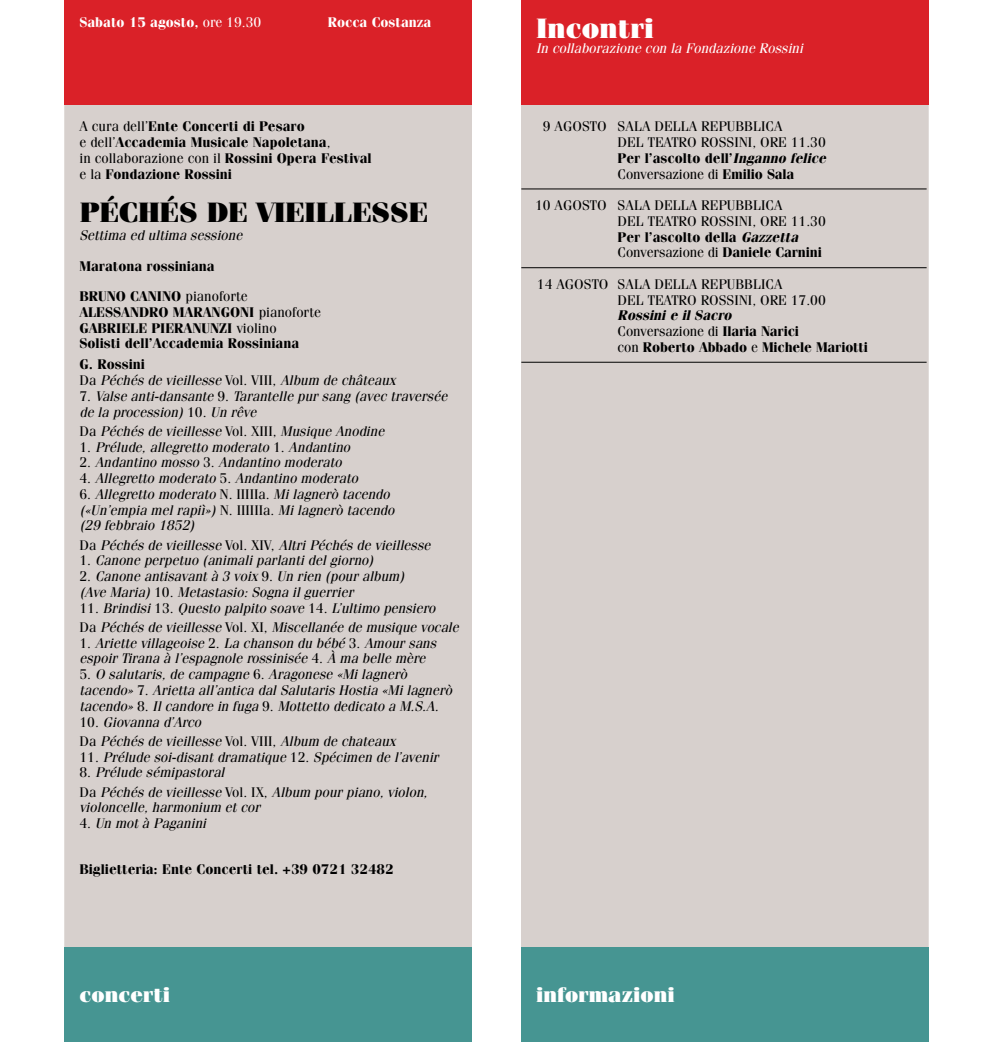
<style>
.page{position:relative;width:993px;height:1042px;background:#fff}
.page>*{position:absolute;margin:0;border:0;box-sizing:border-box;transform-origin:0 0}
.t1{font:900 28px "Fenice";color:#000}
.t2{font:900 28px "Fenice";color:#fff}
.t3{font:900 21px "Fenice";color:#fff}
.t4{font:italic 14px/15.8px "Fenice";color:#000}
.t5{font:700 14px/15.8px "Fenice";color:#000}
.t6{font:14px/15.8px "Fenice";color:#000}
.t7{font:italic 14px "Fenice";color:#fff}
.t8{font:700 14px "Fenice";color:#fff}
.s1{font-weight:400}
.s2{font-weight:700;font-style:normal}
.s3{font-style:normal}
.s4{font-style:italic}
</style>
<div class="page">
<div style="left:521px;top:0;width:406px;height:962px;background:#d7d0cd"></div>
<div style="left:521px;top:0;width:407px;height:104px;background:#da2128"></div>
<hr style="left:521px;top:188px;width:405px;height:1px;background:#000">
<hr style="left:521px;top:267px;width:405px;height:1px;background:#000">
<hr style="left:521px;top:362px;width:405px;height:1px;background:#000">
<div style="left:521px;top:947px;width:407px;height:95px;background:#469592"></div>
<div style="left:65px;top:0;width:406px;height:962px;background:#d7d0cd"></div>
<div style="left:64px;top:0;width:407px;height:104px;background:#da2128"></div>
<div style="left:64px;top:947px;width:407px;height:95px;background:#469592"></div>
<p class="t8" style="left:79px;top:14px;width:183px">Sabato 15 agosto, <span class="s1">ore 19.30</span></p>
<p class="t8" style="left:327px;top:14px;width:105px">Rocca Costanza</p>
<h1 class="t2" style="left:536px;top:11px;width:119px">Incontri</h1>
<p class="t7" style="left:536px;top:40px;width:268px">In collaborazione con la Fondazione Rossini</p>
<p class="t5" style="left:79px;top:118px;width:293px"><span class="s1">A cura dell’</span>Ente Concerti di Pesaro<br><span class="s1">e dell’</span>Accademia Musicale Napoletana<span class="s1">,<br>in collaborazione con il</span> Rossini Opera Festival <span class="s1">e la</span> Fondazione Rossini</p>
<h1 class="t1" style="left:79px;top:195px;width:350px">PÉCHÉS DE VIEILLESSE</h1>
<p class="t4" style="left:79px;top:227px;width:164px">Settima ed ultima sessione</p>
<p class="t5" style="left:79px;top:251px;width:170px;line-height:29.8px">Maratona rossiniana<br>BRUNO CANINO <span class="s1">pianoforte</span></p>
<p class="t5" style="left:79px;top:304px;width:243px">ALESSANDRO MARANGONI <span class="s1">pianoforte<br></span>GABRIELE PIERANUNZI <span class="s1">violino<br></span>Solisti dell’Accademia Rossiniana</p>
<p class="t4" style="left:79px;top:356px;width:317px"><span class="s2">G. Rossini<br></span><span class="s3">Da</span> Péchés de vieillesse <span class="s3">Vol. VIII,</span> Album de châteaux</p>
<p class="t4" style="left:79px;top:388px;width:369px"><span class="s3">7.</span> Valse anti-dansante <span class="s3">9.</span> Tarantelle pur sang (avec traversée de la procession) <span class="s3">10.</span> Un rêve</p>
<p class="t4" style="left:79px;top:423px;width:306px"><span class="s3">Da</span> Péchés de vieillesse <span class="s3">Vol. XIII,</span> Musique Anodine</p>
<p class="t4" style="left:79px;top:439px;width:272px"><span class="s3">1.</span> Prélude, allegretto moderato <span class="s3">1.</span> Andantino</p>
<p class="t4" style="left:79px;top:454px;width:263px"><span class="s3">2.</span> Andantino mosso <span class="s3">3.</span> Andantino moderato</p>
<p class="t4" style="left:79px;top:470px;width:280px"><span class="s3">4.</span> Allegretto moderato <span class="s3">5.</span> Andantino moderato</p>
<p class="t4" style="left:79px;top:486px;width:316px"><span class="s3">6.</span> Allegretto moderato <span class="s3">N. IIIIIa.</span> Mi lagnerò tacendo («Un’empia mel rapiì») <span class="s3">N. IIIIIIa.</span> Mi lagnerò tacendo (29 febbraio 1852)</p>
<p class="t4" style="left:79px;top:537px;width:352px"><span class="s3">Da</span> Péchés de vieillesse <span class="s3">Vol. XIV,</span> Altri Péchés de vieillesse</p>
<p class="t4" style="left:79px;top:552px;width:296px"><span class="s3">1.</span> Canone perpetuo (animali parlanti del giorno)</p>
<p class="t4" style="left:79px;top:568px;width:326px"><span class="s3">2.</span> Canone antisavant à 3 voix <span class="s3">9.</span> Un rien (pour album) (Ave Maria) <span class="s3">10.</span> Metastasio: Sogna il guerrier</p>
<p class="t4" style="left:79px;top:598px;width:381px;line-height:19.2px"><span class="s3">11.</span> Brindisi <span class="s3">13.</span> Questo palpito soave <span class="s3">14.</span> L’ultimo pensiero<br><span class="s3">Da</span> Péchés de vieillesse <span class="s3">Vol. XI,</span> Miscellanée de musique vocale</p>
<p class="t4" style="left:79px;top:635px;width:358px"><span class="s3">1.</span> Ariette villageoise <span class="s3">2.</span> La chanson du bébé <span class="s3">3.</span> Amour sans espoir Tirana à l’espagnole rossinisée <span class="s3">4.</span> À ma belle mère</p>
<p class="t4" style="left:79px;top:666px;width:374px"><span class="s3">5.</span> O salutaris, de campagne <span class="s3">6.</span> Aragonese «Mi lagnerò tacendo» <span class="s3">7.</span> Arietta all’antica dal Salutaris Hostia «Mi lagnerò tacendo» <span class="s3">8.</span> Il candore in fuga <span class="s3">9.</span> Mottetto dedicato a M.S.A.</p>
<p class="t4" style="left:79px;top:712px;width:317px;line-height:19.2px"><span class="s3">10.</span> Giovanna d’Arco<br><span class="s3">Da</span> Péchés de vieillesse <span class="s3">Vol. VIII,</span> Album de chateaux</p>
<p class="t4" style="left:79px;top:748px;width:360px"><span class="s3">11.</span> Prélude soi-disant dramatique <span class="s3">12.</span> Spécimen de l’avenir</p>
<p class="t4" style="left:79px;top:762px;width:349px;line-height:19.2px"><span class="s3">8.</span> Prélude sémipastoral<br><span class="s3">Da</span> Péchés de vieillesse <span class="s3">Vol. IX,</span> Album pour piano, violon,</p>
<p class="t4" style="left:79px;top:799px;width:182px">violoncelle, harmonium et cor</p>
<p class="t4" style="left:79px;top:815px;width:128px"><span class="s3">4.</span> Un mot à Paganini</p>
<p class="t5" style="left:79px;top:860px;width:316px">Biglietteria: Ente Concerti tel. +39 0721 32482</p>
<p class="t6" style="left:617px;top:118px;width:166px;text-indent:-75px">9 AGOSTO SALA DELLA REPUBBLICA<br>DEL TEATRO ROSSINI, ore</p>
<p class="t5" style="left:617px;top:134px;width:210px;text-align:justify;text-indent:173px"><span class="s1">11.30<br></span>Per l’ascolto dell’<span class="s4">Inganno felice </span><span class="s1">Conversazione di</span> Emilio Sala</p>
<p class="t6" style="left:617px;top:197px;width:166px;text-indent:-82px">10 AGOSTO SALA DELLA REPUBBLICA<br>DEL TEATRO ROSSINI, ore</p>
<p class="t5" style="left:617px;top:213px;width:209px;text-indent:173px"><span class="s1">11.30<br></span>Per l’ascolto della <span class="s4">Gazzetta<br></span><span class="s1">Conversazione di</span> Daniele Carnini</p>
<p class="t6" style="left:617px;top:276px;width:166px;text-indent:-81px">14 AGOSTO SALA DELLA REPUBBLICA<br>DEL TEATRO ROSSINI, ore</p>
<p class="t6" style="left:790px;top:292px;width:37px">17.00</p>
<p class="t5" style="left:617px;top:307px;width:252px"><span class="s4">Rossini e il Sacro<br></span><span class="s1">Conversazione di</span> Ilaria Narici<br><span class="s1">con</span> Roberto Abbado <span class="s1">e</span> Michele Mariotti</p>
<h2 class="t3" style="left:79px;top:982px;width:92px">concerti</h2>
<h2 class="t3" style="left:536px;top:982px;width:140px">informazioni</h2>
</div>
